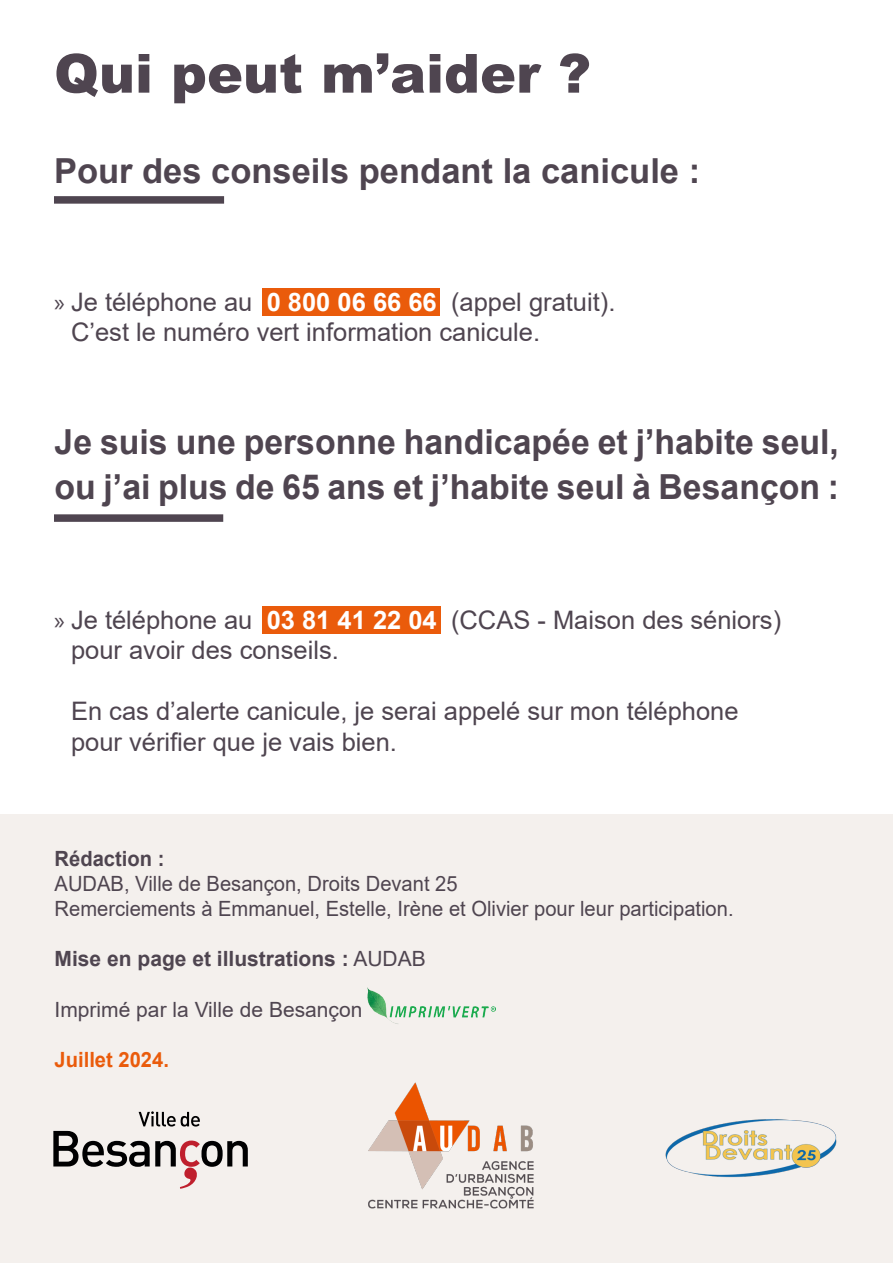
<style>
.page{position:relative;width:893px;height:1263px;background:#fff}
.page>*{position:absolute;margin:0;border:0;box-sizing:border-box;transform-origin:0 0}
.texte_36_pt_gris{font:900 54px "Arial";color:#4f4550}
.texte_23_pt_sous-titre{font:700 34.5px "Arial";color:#4f4550}
.texte_18pt_avec_retrait{font:25.5px/30.6px "Arial";color:#4f4550}
.texte_14pt{font:21px/25.2px "Arial";color:#4f4550;scale:.96 1}
.texte_14pt-2{font:700 21px "Arial";color:#4f4550}
.texte_14pt-3{font:21px "Arial";color:#4f4550}
.texte_14pt-4{font:700 21px "Arial";color:#ea5b0b;scale:.96 1}
.s1{font-family:"Myriad Pro"}
.s2{font-weight:700;color:#fff}
.s3{font-weight:700}
.s4{font-weight:400}
</style>
<div class="page">
<div style="left:0;top:814px;width:893px;height:449px;background:#f4f0ed"></div>
<div style="left:262px;top:606px;width:179px;height:27px;background:#ea5b0b"></div>
<img style="left:368px;top:1082px;width:166px;height:127px">
<img style="left:367px;top:988px;width:128px;height:36px">
<img style="left:665px;top:1119px;width:172px;height:59px">
<svg style="left:53px;top:1111px;width:195px;height:78px"></svg>
<div style="left:54px;top:196px;width:170px;height:8px;background:#4f4550"></div>
<div style="left:54px;top:514px;width:169px;height:8px;background:#4f4550"></div>
<div style="left:262px;top:288px;width:178px;height:27px;background:#ea5b0b"></div>
<p class="texte_36_pt_gris" style="left:54px;top:34px;width:538px">Qui peut m’aider ?</p>
<p class="texte_23_pt_sous-titre" style="left:54px;top:147px;width:648px">Pour des conseils pendant la canicule :</p>
<p class="texte_18pt_avec_retrait" style="left:71px;top:286px;width:546px;text-indent:-17px"><span class="s1">»</span> Je téléphone au <span class="s2">0 800 06 66 66</span> (appel gratuit).<br>C’est le numéro vert information canicule.</p>
<p class="texte_23_pt_sous-titre" style="left:55px;top:418px;width:786px">Je suis une personne handicapée et j’habite seul,</p>
<p class="texte_23_pt_sous-titre" style="left:55px;top:463px;width:786px">ou j’ai plus de 65 ans et j’habite seul à Besançon :</p>
<p class="texte_18pt_avec_retrait" style="left:71px;top:604px;width:712px;text-indent:-17px"><span class="s1">»</span> Je téléphone au <span class="s2">03 81 41 22 04</span> (CCAS - Maison des séniors) pour avoir des conseils.</p>
<p class="texte_18pt_avec_retrait" style="left:71px;top:696px;width:669px">En cas d’alerte canicule, je serai appelé sur mon téléphone pour vérifier que je vais bien.</p>
<p class="texte_14pt" style="left:55px;top:845px;width:421px"><span class="s3">Rédaction :<br></span>AUDAB, Ville de Besançon, Droits Devant 25</p>
<p class="texte_14pt" style="left:55px;top:896px;width:709px">Remerciements à Emmanuel, Estelle, Irène et Olivier pour leur participation.</p>
<p class="texte_14pt-2" style="left:55px;top:944px;width:373px">Mise en page et illustrations : <span class="s4">AUDAB</span></p>
<p class="texte_14pt-3" style="left:55px;top:995px;width:309px">Imprimé par la Ville de Besançon</p>
<p class="texte_14pt-4" style="left:55px;top:1045px;width:121px">Juillet 2024.</p>
</div>
